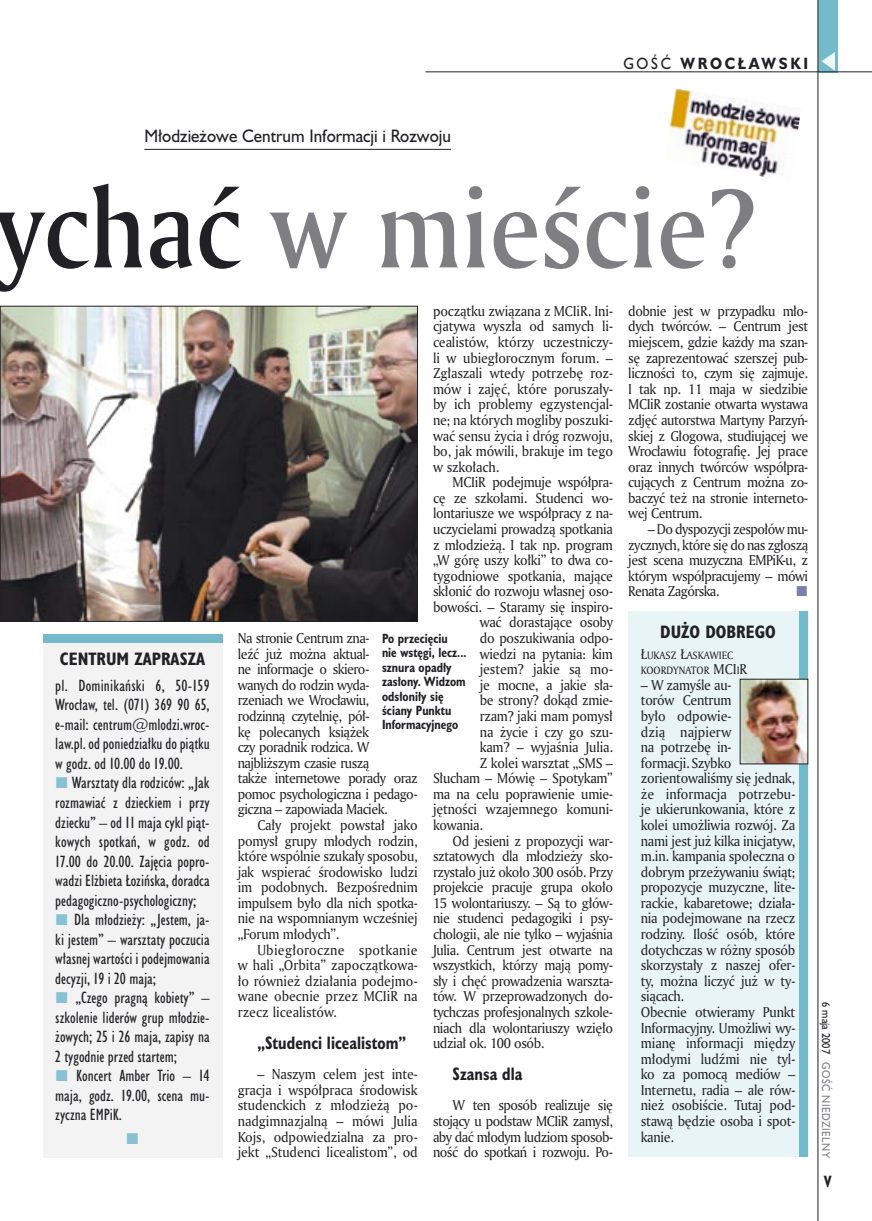
<style>
.page{position:relative;width:872px;height:1221px;background:#fff}
.page>*{position:absolute;margin:0;border:0;box-sizing:border-box;transform-origin:0 0}
.t1{font:108px "Amerigo Md PL";color:#7f7f83;scale:.9 1}
.t2{font:16.5px "Humanst 521 PL";color:#212125;scale:.94 1}
._04_srodtytul_HuCB_11_pt{font:700 16.5px "Humanst 521 Cn PL";color:#212125;scale:.94 1}
._04-2_tytul_ramki{font:700 16.5px "Humanst 521 Cn PL";color:#212125}
._03-2_body_do_ramki{font:15px/19.5px "Humanst 521 Cn PL";color:#212125;text-align:justify}
._15b_temat_prawo{font:700 15px "Humanst 521 PL";letter-spacing:.2em;color:#212125;scale:.9 1}
._17_pagina_prawa{font:700 15px "Humanst 521 Cn PL";color:#212125;scale:.94 1}
._01_body_tekst{font:13.8px/15.6px "Amerigo PL";letter-spacing:-.025em;color:#212125;text-align:justify;scale:.94 1}
._03-4_body_liturgii{font:13.8px/15.6px "Amerigo PL";letter-spacing:-.02em;color:#212125;scale:.94 1}
._09_podpis_zdjecia_HuCnB{font:700 12.3px/14.4px "Humanst 521 Cn PL";color:#212125;scale:.94 1}
._19a_data_prawa_GOSC{font:10.5px "Humanst 521 PL";letter-spacing:.05em;color:#7f7f83;scale:.9 1}
._19_data_prawa{font:10.5px "Humanst 521 PL";color:#212125;scale:.9 1}
._03-4_body_liturgii-2{font:10.35px "Amerigo PL";color:#212125;scale:.94 1}
.s1{font-weight:400}
.s2{color:#212125}
.s3{font-size:13.8px}
</style>
<div class="page">
<div style="left:818px;top:0;width:19px;height:72px;background:#75baca"></div>
<hr style="left:817px;top:0;width:1px;height:1220px;background:#212125">
<svg style="left:821px;top:52px;width:14px;height:19px"></svg>
<hr style="left:425px;top:72px;width:447px;height:1px;background:#212125">
<div style="left:628px;top:611px;width:180px;height:545px;background:#e9f4f6"></div>
<div style="left:799px;top:611px;width:9px;height:545px;background:#75baca"></div>
<img style="left:742px;top:681px;width:64px;height:81px">
<img style="left:2px;top:308px;width:414px;height:311px">
<div style="left:0;top:306px;width:418px;height:315px;border:1px solid #212125"></div>
<hr style="left:144px;top:149px;width:307px;height:1px;background:#212125">
<div style="left:43px;top:643px;width:180px;height:513px;background:#f3f3f4"></div>
<div style="left:43px;top:634px;width:179px;height:9px;background:#75baca"></div>
<img style="left:670px;top:88px;width:130px;height:89px">
<p class="_15b_temat_prawo" style="left:623px;top:53px;width:207px"><span class="s1">GOŚĆ</span> WROCŁAWSKI</p>
<p class="t2" style="left:144px;top:125px;width:328px">Młodzieżowe Centrum Informacji i Rozwoju</p>
<h1 class="t1" style="left:-4px;top:156px;width:843px"><span class="s2">ychać</span> w mieście?</h1>
<p class="_04-2_tytul_ramki" style="left:60px;top:647px;width:147px">CENTRUM ZAPRASZA</p>
<p class="_03-2_body_do_ramki" style="left:55px;top:675px;width:156px">pl. Dominikański 6, 50-159<br>Wrocław, tel. (071) 369 90 65, e-mail: centrum@mlodzi.wroc&shy;law.pl. od poniedziałku do piątku w godz. od 10.00 do 19.00.</p>
<p class="_03-2_body_do_ramki" style="left:55px;top:773px;width:156px;text-indent:16px">Warsztaty dla rodziców: „Jak rozmawiać z dzieckiem i przy dziecku” – od 11 maja cykl piąt&shy;kowych spotkań, w godz. od 17.00 do 20.00. Zajęcia popro&shy;wadzi Elżbieta Łozińska, doradca pedagogiczno-psychologiczny;</p>
<p class="_03-2_body_do_ramki" style="left:55px;top:909px;width:156px;text-indent:19px">Dla młodzieży: „Jestem, ja&shy;ki jestem” – warsztaty poczucia własnej wartości i podejmowania decyzji, 19 i 20 maja;</p>
<p class="_03-2_body_do_ramki" style="left:55px;top:987px;width:156px;text-indent:20px">„Czego pragną kobiety” – szkolenie liderów grup młodzie&shy;żowych; 25 i 26 maja, zapisy na 2 tygodnie przed startem;</p>
<p class="_03-2_body_do_ramki" style="left:55px;top:1065px;width:156px;text-indent:21px">Koncert Amber Trio – 14 maja, godz. 19.00, scena mu&shy;zyczna EMPiK.</p>
<p class="_01_body_tekst" style="left:433px;top:303px;width:193px">początku związana z MCIiR. Ini&shy;cjatywa wyszła od samych li&shy;cealistów, którzy uczestniczy&shy;li w ubiegłorocznym forum. – Zgłaszali wtedy potrzebę roz&shy;mów i zajęć, które poruszały&shy;by ich problemy egzystencjal&shy;ne; na których mogliby poszuki&shy;wać sensu życia i dróg rozwoju, bo, jak mówili, brakuje im tego w szkołach.</p>
<p class="_01_body_tekst" style="left:452px;top:474px;width:172px">MCIiR podejmuje współpra-</p>
<p class="_01_body_tekst" style="left:433px;top:489px;width:193px">cę ze szkołami. Studenci wo-</p>
<p class="_01_body_tekst" style="left:433px;top:505px;width:193px">lontariusze we współpracy z na-</p>
<p class="_01_body_tekst" style="left:433px;top:521px;width:193px">uczycielami prowadzą spotkania</p>
<p class="_01_body_tekst" style="left:433px;top:536px;width:193px">z młodzieżą. I tak np. program</p>
<p class="_01_body_tekst" style="left:433px;top:552px;width:193px">„W górę uszy kołki” to dwa co-</p>
<p class="_01_body_tekst" style="left:433px;top:567px;width:193px">tygodniowe spotkania, mające</p>
<p class="_01_body_tekst" style="left:433px;top:583px;width:193px">skłonić do rozwoju własnej oso-</p>
<p class="_01_body_tekst" style="left:433px;top:598px;width:193px">bowości. – Staramy się inspiro-</p>
<p class="_01_body_tekst" style="left:480px;top:614px;width:143px">wać dorastające osoby</p>
<p class="_01_body_tekst" style="left:480px;top:630px;width:143px">do poszukiwania odpo-</p>
<p class="_01_body_tekst" style="left:480px;top:645px;width:143px">wiedzi na pytania: kim</p>
<p class="_01_body_tekst" style="left:480px;top:661px;width:143px">jestem? jakie są mo-</p>
<p class="_01_body_tekst" style="left:480px;top:676px;width:143px">je mocne, a jakie sła-</p>
<p class="_01_body_tekst" style="left:480px;top:692px;width:143px">be strony? dokąd zmie-</p>
<p class="_01_body_tekst" style="left:480px;top:707px;width:143px">rzam? jaki mam pomysł</p>
<p class="_01_body_tekst" style="left:480px;top:723px;width:143px">na życie i czy go szu-</p>
<p class="_01_body_tekst" style="left:480px;top:739px;width:143px">kam? – wyjaśnia Julia.</p>
<p class="_01_body_tekst" style="left:480px;top:754px;width:143px">Z kolei warsztat „SMS –</p>
<p class="_01_body_tekst" style="left:433px;top:770px;width:193px">Słucham – Mówię – Spotykam”</p>
<p class="_01_body_tekst" style="left:433px;top:785px;width:193px">ma na celu poprawienie umie-</p>
<p class="_01_body_tekst" style="left:433px;top:801px;width:193px">jętności wzajemnego komuni-</p>
<p class="_01_body_tekst" style="left:433px;top:816px;width:55px">kowania.</p>
<p class="_01_body_tekst" style="left:433px;top:832px;width:193px;text-indent:20px">Od jesieni z propozycji war&shy;sztatowych dla młodzieży sko&shy;rzystało już około 300 osób. Przy projekcie pracuje grupa około 15 wolontariuszy. – Są to głów&shy;nie studenci pedagogiki i psy&shy;chologii, ale nie tylko – wyjaśnia Julia. Centrum jest otwarte na wszystkich, którzy mają pomy&shy;sły i chęć prowadzenia warszta&shy;tów. W przeprowadzonych do&shy;tychczas profesjonalnych szkole&shy;niach dla wolontariuszy wzięło udział ok. 100 osób.</p>
<p class="_04_srodtytul_HuCB_11_pt" style="left:452px;top:1062px;width:76px">Szansa dla</p>
<p class="_01_body_tekst" style="left:433px;top:1097px;width:193px;text-indent:20px">W ten sposób realizuje się stojący u podstaw MCIiR zamysł, aby dać młodym ludziom sposob&shy;ność do spotkań i rozwoju. Po-</p>
<p class="_01_body_tekst" style="left:238px;top:630px;width:193px;text-align:left">Na stronie Centrum zna-<br>leźć już można aktual-<br>ne informacje o skiero-<br>wanych do rodzin wyda&shy;rzeniach we Wrocławiu, rodzinną czytelnię, pół-<br>kę polecanych książek<br>czy poradnik rodzica. W najbliższym czasie ruszą<br>także internetowe porady oraz pomoc psychologiczna i pedago&shy;giczna – zapowiada Maciek.</p>
<p class="_01_body_tekst" style="left:238px;top:816px;width:193px;text-indent:20px">Cały projekt powstał jako pomysł grupy młodych rodzin, które wspólnie szukały sposobu, jak wspierać środowisko ludzi im podobnych. Bezpośrednim impulsem było dla nich spotka&shy;nie na wspomnianym wcześniej „Forum młodych”.</p>
<p class="_01_body_tekst" style="left:238px;top:941px;width:193px;text-indent:20px">Ubiegłoroczne spotkanie w hali „Orbita” zapoczątkowa&shy;ło również działania podejmo&shy;wane obecnie przez MCIiR na rzecz licealistów.</p>
<p class="_04_srodtytul_HuCB_11_pt" style="left:257px;top:1031px;width:160px">„Studenci licealistom”</p>
<p class="_01_body_tekst" style="left:238px;top:1066px;width:193px;text-indent:20px">– Naszym celem jest inte&shy;gracja i współpraca środowisk studenckich z młodzieżą po&shy;nadgimnazjalną – mówi Julia Kojs, odpowiedzialna za pro&shy;jekt „Studenci licealistom”, od</p>
<p class="_09_podpis_zdjecia_HuCnB" style="left:382px;top:630px;width:91px">Po przecięciu<br>nie wstęgi, lecz... sznura opadły zasłony. Widzom odsłoniły się ściany Punktu<br>Informacyjnego</p>
<p class="_01_body_tekst" style="left:628px;top:303px;width:193px">dobnie jest w przypadku mło&shy;dych twórców. – Centrum jest miejscem, gdzie każdy ma szan&shy;sę zaprezentować szerszej pub&shy;liczności to, czym się zajmuje.<br>I tak np. 11 maja w siedzibie MCIiR zostanie otwarta wystawa zdjęć autorstwa Martyny Parzyń&shy;skiej z Głogowa, studiującej we Wrocławiu fotografię. Jej prace oraz innych twórców współpra&shy;cujących z Centrum można zo&shy;baczyć też na stronie interneto&shy;wej Centrum.</p>
<p class="_01_body_tekst" style="left:628px;top:521px;width:193px;text-indent:20px">– Do dyspozycji zespołów mu&shy;zycznych, które się do nas zgłoszą jest scena muzyczna EMPiK-u, z którym współpracujemy – mówi Renata Zagórska.</p>
<p class="_04-2_tytul_ramki" style="left:660px;top:620px;width:117px">DUŻO DOBREGO</p>
<p class="_03-4_body_liturgii-2" style="left:641px;top:648px;width:100px"><span class="s3">Ł</span>UKASZ <span class="s3">Ł</span>ASKAWIEC</p>
<p class="_03-4_body_liturgii-2" style="left:641px;top:663px;width:115px">KOORDYNATOR <span class="s3">MCI</span>I<span class="s3">R</span></p>
<p class="_03-4_body_liturgii" style="left:641px;top:676px;width:166px">– W zamyśle au-<br>torów Centrum<br>było odpowie-<br>dzią najpierw<br>na potrzebę in-<br>formacji. Szybko zorientowaliśmy się jednak, że informacja potrzebu&shy;je ukierunkowania, które z kolei umożliwia rozwój. Za nami jest już kilka inicjatyw, m.in. kampania społeczna o dobrym przeżywaniu świąt; propozycje muzyczne, lite&shy;rackie, kabaretowe; działa&shy;nia podejmowane na rzecz rodziny. Ilość osób, które dotychczas w różny sposób skorzystały z naszej ofer&shy;ty, można liczyć już w ty&shy;siącach.</p>
<p class="_03-4_body_liturgii" style="left:641px;top:1003px;width:166px;text-align:justify">Obecnie otwieramy Punkt Informacyjny. Umożliwi wy&shy;mianę informacji między młodymi ludźmi nie tyl&shy;ko za pomocą mediów – Internetu, radia – ale rów&shy;nież osobiście. Tutaj pod&shy;stawą będzie osoba i spot&shy;kanie.</p>
<p class="_19_data_prawa" style="left:833px;top:1002px;width:59px;rotate:90deg">6 maja 2007</p>
<p class="_19a_data_prawa_GOSC" style="left:833px;top:1062px;width:108px;rotate:90deg">GOŚĆ NIEDZIELNY</p>
<p class="_17_pagina_prawa" style="left:824px;top:1171px;width:9px">V</p>
</div>
